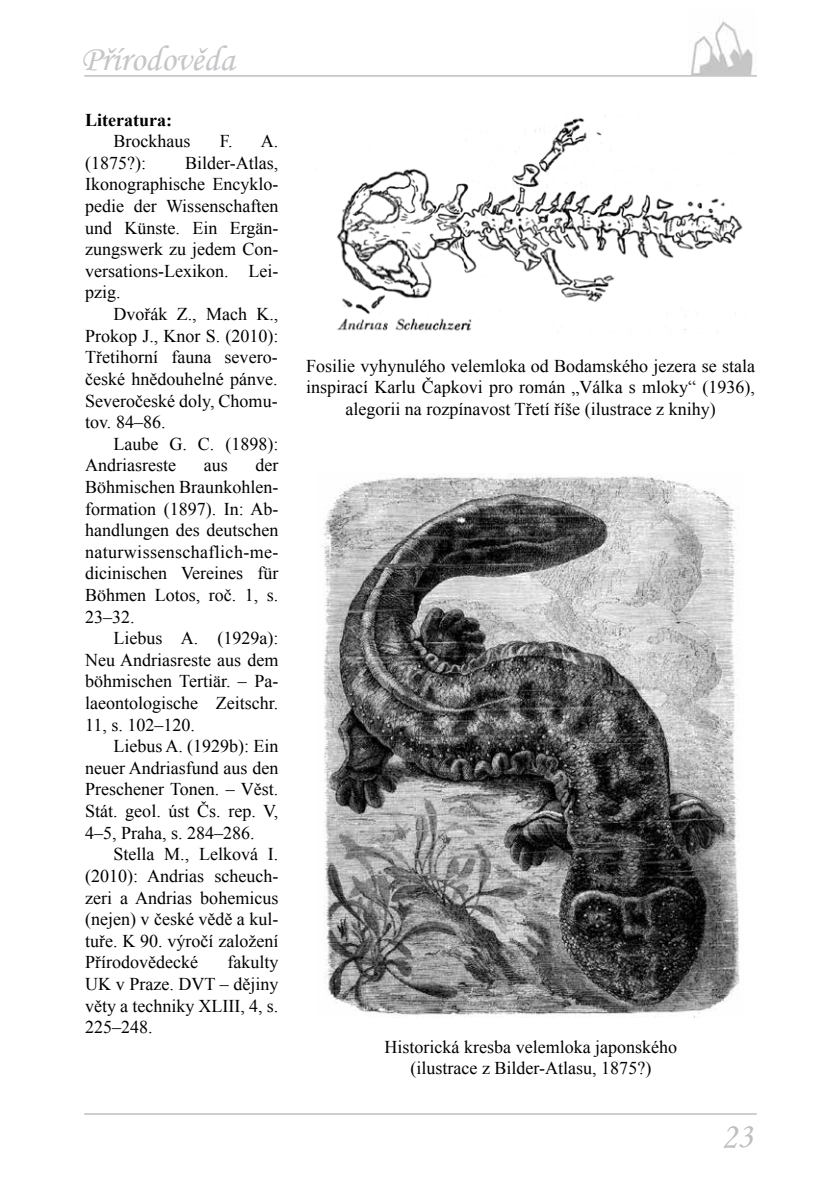
<style>
.page{position:relative;width:840px;height:1191px;background:#fff}
.page>*{position:absolute;margin:0;border:0;box-sizing:border-box;transform-origin:0 0}
.t1{font:36px "Monotype Corsiva";color:#c5c6c8}
.t2{font:36px "Monotype Corsiva";color:#bcbec0}
.t3{font:18px/21.6px "Times New Roman";color:#000;text-align:justify}
.t4{font:700 18px "Times New Roman";color:#000}
</style>
<div class="page">
<hr style="left:84px;top:75px;width:672px;height:2px;background:#bcbec0">
<hr style="left:84px;top:1113px;width:672px;height:1px;background:#bcbec0">
<img style="left:691px;top:21px;width:62px;height:53px">
<img style="left:336px;top:115px;width:407px;height:216px">
<img style="left:323px;top:473px;width:417px;height:544px">
<h1 class="t1" style="left:81px;top:37px;width:155px">Přírodověda</h1>
<p class="t4" style="left:85px;top:107px;width:88px">Literatura:</p>
<p class="t3" style="left:113px;top:130px;width:78px">Brockhaus</p>
<p class="t3" style="left:219px;top:130px;width:60px">F. A.</p>
<p class="t3" style="left:85px;top:152px;width:62px">(1875?):</p>
<p class="t3" style="left:85px;top:152px;width:195px;text-indent:100px">Bilder-Atlas, Ikonographische Encyklo&shy;pedie der Wissenschaften und Künste. Ein Ergän&shy;zungswerk zu jedem Con&shy;versations-Lexikon. Lei&shy;pzig.</p>
<p class="t3" style="left:85px;top:303px;width:195px;text-indent:28px">Dvořák Z., Mach K., Prokop J., Knor S. (2010):<br>Třetihorní fauna severo&shy;české hnědouhelné pánve.<br>Severočeské doly, Chomu&shy;tov. 84–86.</p>
<p class="t3" style="left:85px;top:432px;width:195px;text-indent:28px">Laube G. C. (1898):<br>Andriasreste</p>
<p class="t3" style="left:85px;top:454px;width:195px;text-indent:170px">der Böhmischen Braunkohlen&shy;formation (1897). In: Ab&shy;handlungen des deutschen naturwissenschaflich-me&shy;dicinischen Vereines für Böhmen Lotos, roč. 1, s.<br>23–32.</p>
<p class="t3" style="left:85px;top:627px;width:195px;text-indent:28px">Liebus A. (1929a):<br>Neu Andriasreste aus dem böhmischen Tertiär. – Pa&shy;laeontologische Zeitschr.<br>11, s. 102–120.</p>
<p class="t3" style="left:85px;top:735px;width:195px;text-indent:28px">Liebus A. (1929b): Ein neuer Andriasfund aus den Preschener Tonen. – Věst.<br>Stát. geol. úst Čs. rep. V, 4–5, Praha, s. 284–286.</p>
<p class="t3" style="left:85px;top:843px;width:195px;text-indent:28px">Stella M., Lelková I. (2010): Andrias scheuch&shy;zeri a Andrias bohemicus (nejen) v české vědě a kul&shy;tuře. K 90. výročí založení Přírodovědecké</p>
<p class="t3" style="left:204px;top:454px;width:25px">aus</p>
<p class="t3" style="left:85px;top:951px;width:195px;text-indent:142px">fakulty UK v Praze. DVT – dějiny věty a techniky XLIII, 4, s.<br>225–248.</p>
<p class="t3" style="left:306px;top:354px;width:450px;text-align:center">Fosilie vyhynulého velemloka od Bodamského jezera se stala inspirací Karlu Čapkovi pro román „Válka s mloky“ (1936), alegorii na rozpínavost Třetí říše (ilustrace z knihy)</p>
<p class="t3" style="left:384px;top:1035px;width:294px;text-align:center">Historická kresba velemloka japonského (ilustrace z Bilder-Atlasu, 1875?)</p>
<h1 class="t2" style="left:720px;top:1114px;width:33px">23</h1>
</div>
